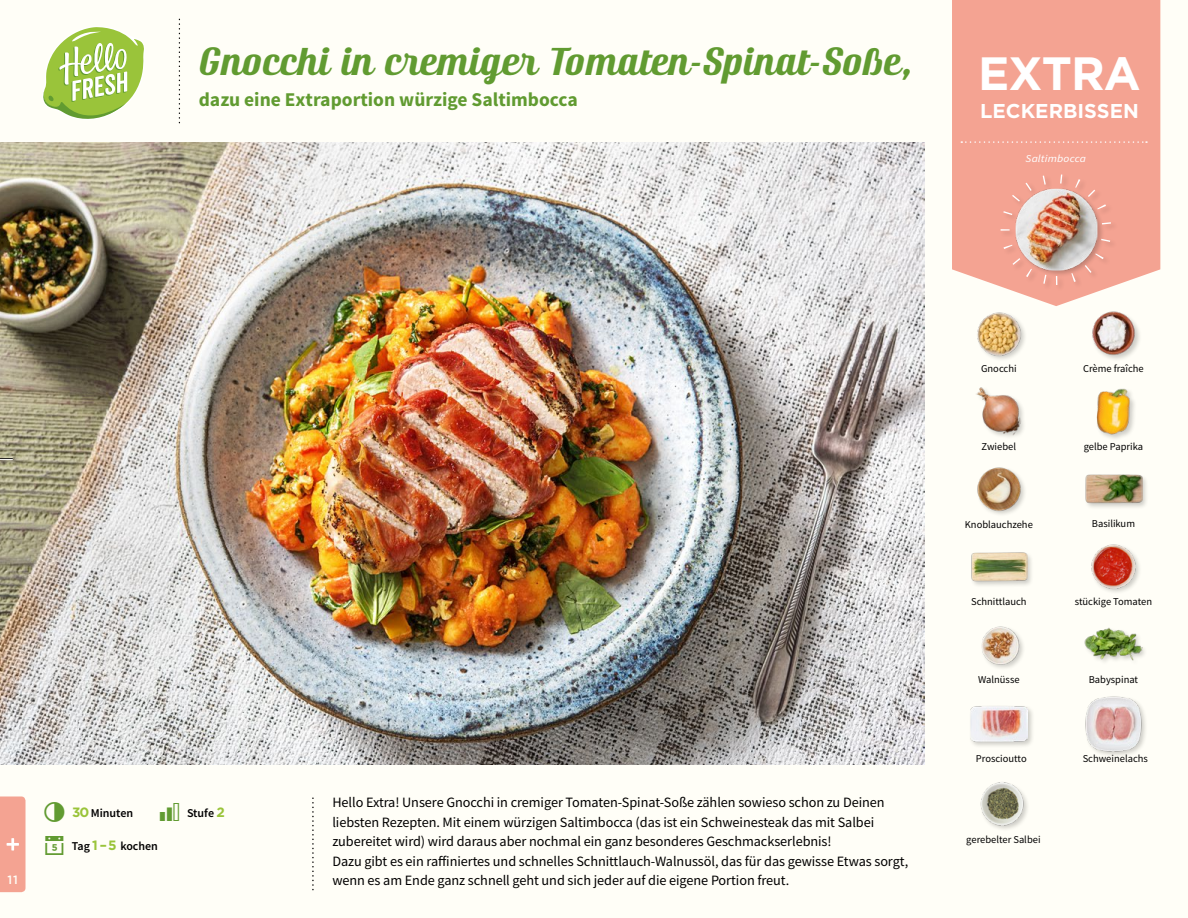
<style>
.page{position:relative;width:1188px;height:918px;background:#fffef7}
.page>*{position:absolute;margin:0;border:0;box-sizing:border-box;transform-origin:0 0}
.t1{font:700 46.65px "Gotham";letter-spacing:-.02em;color:#fff}
.t2{font:40.5px "Ritts Cursive";color:#619b31}
.t3{font:700 19.95px "Gotham";color:#fff}
.t4{font:700 19.5px "Source Sans Pro";color:#619b31}
.t5{font:14.25px/19.5px "Source Sans Pro";letter-spacing:-.005em;color:#000}
.t6{font:600 12px "Source Sans Pro";color:#000}
.t7{font:500 12px "Gotham";color:#fffef7}
.t8{font:10.5px "Source Sans Pro";color:#000}
.t9{font:italic 10.5px "Source Sans Pro";letter-spacing:.01em;color:#fff;scale:1.1 1}
.s1{font-family:"Gotham";font-weight:700;font-size:13.5px;color:#9ac43a}
</style>
<div class="page">
<img style="left:980px;top:782px;width:48px;height:47px">
<svg style="left:43px;top:27px;width:101px;height:92px"></svg>
<svg style="left:0;top:796px;width:26px;height:96px;background:#f4a797"></svg>
<svg style="left:952px;top:0;width:208px;height:306px;background:#f4a999"></svg>
<svg style="left:961px;top:141px;width:186px;height:2px"></svg>
<div style="left:999px;top:173px;width:119px;height:119px;background:#000;opacity:.2"></div>
<img style="left:1015px;top:189px;width:82px;height:82px">
<div style="left:1001px;top:174px;width:110px;height:111px;border:9px dashed #fff;border-radius:50%"></div>
<div style="left:969px;top:705px;width:65px;height:44px;background:#000;opacity:.2"></div>
<img style="left:970px;top:705px;width:58px;height:44px">
<div style="left:1085px;top:695px;width:63px;height:63px;background:#000;opacity:.2"></div>
<img style="left:1085px;top:695px;width:57px;height:58px">
<div style="left:1084px;top:627px;width:64px;height:40px;background:#000;opacity:.2"></div>
<img style="left:1085px;top:627px;width:57px;height:40px">
<img style="left:981px;top:626px;width:42px;height:42px">
<div style="left:970px;top:551px;width:64px;height:37px;background:#000;opacity:.2"></div>
<img style="left:970px;top:551px;width:58px;height:37px">
<img style="left:1091px;top:544px;width:49px;height:48px">
<div style="left:1085px;top:473px;width:63px;height:37px;background:#000;opacity:.2"></div>
<img style="left:1085px;top:473px;width:57px;height:37px">
<img style="left:977px;top:467px;width:48px;height:48px">
<img style="left:976px;top:387px;width:48px;height:50px">
<img style="left:1096px;top:388px;width:39px;height:51px">
<img style="left:1085px;top:305px;width:57px;height:55px">
<img style="left:970px;top:305px;width:57px;height:55px">
<img style="left:0;top:142px;width:925px;height:623px">
<svg style="left:0;top:458px;width:13px;height:2px"></svg>
<h2 class="t2" style="left:199px;top:38px;width:716px">Gnocchi in cremiger Tomaten-Spinat-Soße,</h2>
<h3 class="t4" style="left:199px;top:87px;width:381px">dazu eine Extraportion würzige Saltimbocca</h3>
<h1 class="t1" style="left:978px;top:42px;width:164px">EXTRA</h1>
<h3 class="t3" style="left:980px;top:97px;width:160px">LECKERBISSEN</h3>
<p class="t9" style="left:1026px;top:152px;width:56px">Saltimbocca</p>
<p class="t7" style="left:8px;top:872px;width:12px">11</p>
<p class="t6" style="left:72px;top:805px;width:62px"><span class="s1">30</span> Minuten</p>
<p class="t6" style="left:187px;top:805px;width:39px">Stufe <span class="s1">2</span></p>
<p class="t5" style="left:332px;top:793px;width:577px">Hello Extra! Unsere Gnocchi in cremiger Tomaten-Spinat-Soße zählen sowieso schon zu Deinen liebsten Rezepten. Mit einem würzigen Saltimbocca (das ist ein Schweinesteak das mit Salbei zubereitet wird) wird daraus aber nochmal ein ganz besonderes Geschmackserlebnis!<br>Dazu gibt es ein raffiniertes und schnelles Schnittlauch-Walnussöl, das für das gewisse Etwas sorgt, wenn es am Ende ganz schnell geht und sich jeder auf die eigene Portion freut.</p>
<p class="t6" style="left:72px;top:838px;width:88px">Tag <span class="s1">1 –5</span> kochen</p>
<p class="t8" style="left:981px;top:362px;width:37px">Gnocchi</p>
<p class="t8" style="left:1083px;top:362px;width:62px">Crème fraîche</p>
<p class="t8" style="left:982px;top:440px;width:36px">Zwiebel</p>
<p class="t8" style="left:1084px;top:439px;width:61px">gelbe Paprika</p>
<p class="t8" style="left:965px;top:517px;width:69px">Knoblauchzehe</p>
<p class="t8" style="left:1092px;top:517px;width:45px">Basilikum</p>
<p class="t8" style="left:971px;top:595px;width:57px">Schnittlauch</p>
<p class="t8" style="left:1075px;top:595px;width:79px">stückige Tomaten</p>
<p class="t8" style="left:978px;top:673px;width:43px">Walnüsse</p>
<p class="t8" style="left:1089px;top:673px;width:51px">Babyspinat</p>
<p class="t8" style="left:976px;top:752px;width:52px">Proscioutto</p>
<p class="t8" style="left:1083px;top:752px;width:67px">Schweinelachs</p>
<p class="t8" style="left:966px;top:833px;width:76px">gerebelter Salbei</p>
</div>
